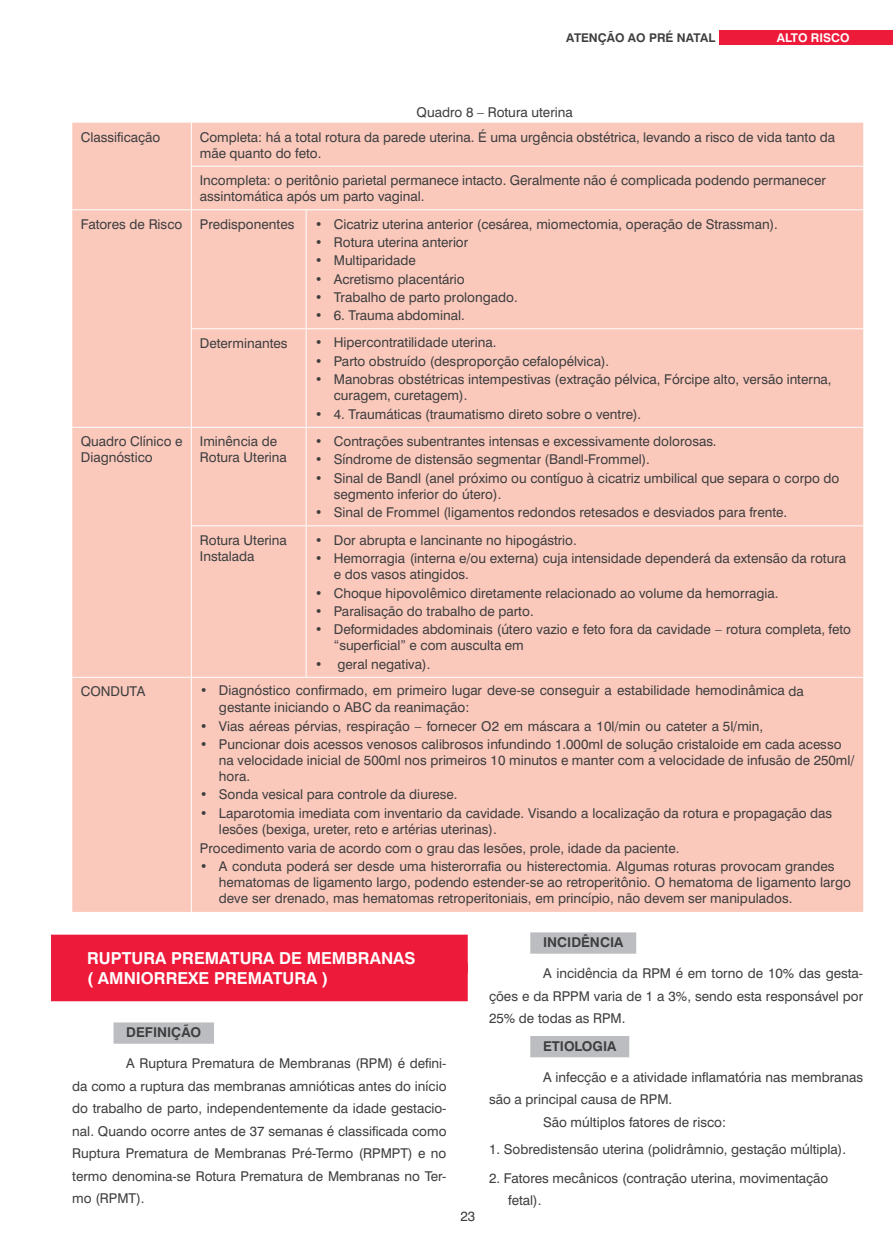
<style>
.page{position:relative;width:893px;height:1255px;background:#fff}
.page>*{position:absolute;margin:0;border:0;box-sizing:border-box;transform-origin:0 0}
.t1{font:700 16.5px/19.8px "Swiss 721 BT";color:#fff}
.t2{font:13.5px/16.2px "Swiss 721 BT";color:#3e3e3f}
.t3{font:700 13.5px "Swiss 721 BT";color:#3e3e3f}
.t4{font:700 12px "Swiss 721 BT";color:#3e3e3f}
.t5{font:700 12px "Swiss 721 BT";color:#fff}
</style>
<div class="page">
<div style="left:720px;top:30px;width:173px;height:15px;background:#ed1a3a"></div>
<div style="left:72px;top:123px;width:791px;height:788px;background:#fbc9bc"></div>
<hr style="left:191px;top:123px;width:1px;height:43px;background:#fff">
<hr style="left:191px;top:166px;width:115px;height:1px;background:#fff">
<hr style="left:191px;top:167px;width:1px;height:42px;background:#fff">
<hr style="left:306px;top:166px;width:557px;height:1px;background:#fff">
<hr style="left:72px;top:209px;width:119px;height:1px;background:#fff">
<hr style="left:191px;top:209px;width:115px;height:1px;background:#fff">
<hr style="left:191px;top:210px;width:1px;height:118px;background:#fff">
<hr style="left:306px;top:209px;width:557px;height:1px;background:#fff">
<hr style="left:306px;top:210px;width:1px;height:118px;background:#fff">
<hr style="left:191px;top:328px;width:115px;height:1px;background:#fff">
<hr style="left:191px;top:329px;width:1px;height:98px;background:#fff">
<hr style="left:306px;top:328px;width:557px;height:1px;background:#fff">
<hr style="left:306px;top:329px;width:1px;height:98px;background:#fff">
<hr style="left:72px;top:427px;width:119px;height:1px;background:#fff">
<hr style="left:191px;top:427px;width:115px;height:1px;background:#fff">
<hr style="left:191px;top:428px;width:1px;height:97px;background:#fff">
<hr style="left:306px;top:427px;width:557px;height:1px;background:#fff">
<hr style="left:306px;top:428px;width:1px;height:97px;background:#fff">
<hr style="left:191px;top:525px;width:115px;height:1px;background:#fff">
<hr style="left:191px;top:526px;width:1px;height:151px;background:#fff">
<hr style="left:306px;top:525px;width:557px;height:1px;background:#fff">
<hr style="left:306px;top:526px;width:1px;height:151px;background:#fff">
<hr style="left:72px;top:677px;width:119px;height:1px;background:#fff">
<hr style="left:191px;top:677px;width:115px;height:1px;background:#fff">
<hr style="left:191px;top:677px;width:1px;height:234px;background:#fff">
<hr style="left:306px;top:677px;width:557px;height:1px;background:#fff">
<div style="left:51px;top:934px;width:417px;height:38px;background:#ed1a3a"></div>
<div style="left:51px;top:962px;width:417px;height:39px;background:#ed1a3a"></div>
<div style="left:114px;top:1022px;width:100px;height:21px;background:#bcbdc0"></div>
<div style="left:530px;top:932px;width:106px;height:21px;background:#bcbdc0"></div>
<div style="left:530px;top:1035px;width:99px;height:22px;background:#bcbdc0"></div>
<p class="t4" style="left:566px;top:30px;width:151px">ATENÇÃO AO PRÉ NATAL</p>
<p class="t5" style="left:777px;top:30px;width:74px">ALTO RISCO</p>
<p class="t2" style="left:417px;top:104px;width:158px">Quadro 8 – Rotura uterina</p>
<p class="t2" style="left:81px;top:128px;width:81px">Classificação</p>
<p class="t2" style="left:200px;top:128px;width:637px">Completa: há a total rotura da parede uterina. É uma urgência obstétrica, levando a risco de vida tanto da mãe quanto do feto.</p>
<p class="t2" style="left:200px;top:172px;width:628px">Incompleta: o peritônio parietal permanece intacto. Geralmente não é complicada podendo permanecer assintomática após um parto vaginal.</p>
<p class="t2" style="left:81px;top:215px;width:103px">Fatores de Risco</p>
<p class="t2" style="left:200px;top:215px;width:96px">Predisponentes</p>
<p class="t2" style="left:315px;top:215px;width:465px">• Cicatriz uterina anterior (cesárea, miomectomia, operação de Strassman).</p>
<p class="t2" style="left:315px;top:234px;width:155px">• Rotura uterina anterior</p>
<p class="t2" style="left:315px;top:252px;width:103px">• Multiparidade</p>
<p class="t2" style="left:315px;top:270px;width:152px">• Acretismo placentário</p>
<p class="t2" style="left:315px;top:289px;width:205px">• Trabalho de parto prolongado.</p>
<p class="t2" style="left:315px;top:307px;width:152px">• 6. Trauma abdominal.</p>
<p class="t2" style="left:200px;top:334px;width:89px">Determinantes</p>
<p class="t2" style="left:315px;top:334px;width:183px">• Hipercontratilidade uterina.</p>
<p class="t2" style="left:315px;top:353px;width:296px">• Parto obstruído (desproporção cefalopélvica).</p>
<p class="t2" style="left:334px;top:371px;width:499px;text-indent:-19px">• Manobras obstétricas intempestivas (extração pélvica, Fórcipe alto, versão interna, curagem, curetagem).</p>
<p class="t2" style="left:315px;top:406px;width:328px">• 4. Traumáticas (traumatismo direto sobre o ventre).</p>
<p class="t2" style="left:81px;top:433px;width:103px">Quadro Clínico e<br>Diagnóstico</p>
<p class="t2" style="left:200px;top:433px;width:89px">Iminência de<br>Rotura Uterina</p>
<p class="t2" style="left:315px;top:433px;width:403px">• Contrações subentrantes intensas e excessivamente dolorosas.</p>
<p class="t2" style="left:315px;top:451px;width:337px">• Síndrome de distensão segmentar (Bandl-Frommel).</p>
<p class="t2" style="left:334px;top:470px;width:507px;text-indent:-19px">• Sinal de Bandl (anel próximo ou contíguo à cicatriz umbilical que separa o corpo do segmento inferior do útero).</p>
<p class="t2" style="left:315px;top:504px;width:474px">• Sinal de Frommel (ligamentos redondos retesados e desviados para frente.</p>
<p class="t2" style="left:200px;top:531px;width:89px">Rotura Uterina<br>Instalada</p>
<p class="t2" style="left:315px;top:531px;width:264px">• Dor abrupta e lancinante no hipogástrio.</p>
<p class="t2" style="left:334px;top:550px;width:514px;text-indent:-19px">• Hemorragia (interna e/ou externa) cuja intensidade dependerá da extensão da rotura e dos vasos atingidos.</p>
<p class="t2" style="left:315px;top:584px;width:465px">• Choque hipovolêmico diretamente relacionado ao volume da hemorragia.</p>
<p class="t2" style="left:315px;top:603px;width:221px">• Paralisação do trabalho de parto.</p>
<p class="t2" style="left:334px;top:621px;width:519px;text-indent:-19px">• Deformidades abdominais (útero vazio e feto fora da cavidade – rotura completa, feto “superficial” e com ausculta em</p>
<p class="t2" style="left:315px;top:655px;width:117px">• geral negativa).</p>
<p class="t2" style="left:81px;top:683px;width:66px">CONDUTA</p>
<p class="t2" style="left:219px;top:682px;width:586px;line-height:17px;text-indent:-19px">• Diagnóstico confirmado, em primeiro lugar deve-se conseguir a estabilidade hemodinâmica da gestante iniciando o ABC da reanimação:</p>
<p class="t2" style="left:200px;top:717px;width:565px">• Vias aéreas pérvias, respiração – fornecer O2 em máscara a 10l/min ou cateter a 5l/min,</p>
<p class="t2" style="left:219px;top:736px;width:637px;text-indent:-19px">• Puncionar dois acessos venosos calibrosos infundindo 1.000ml de solução cristaloide em cada acesso na velocidade inicial de 500ml nos primeiros 10 minutos e manter com a velocidade de infusão de 250ml/ hora.</p>
<p class="t2" style="left:200px;top:785px;width:259px">• Sonda vesical para controle da diurese.</p>
<p class="t2" style="left:219px;top:805px;width:615px;text-indent:-19px">• Laparotomia imediata com inventario da cavidade. Visando a localização da rotura e propagação das lesões (bexiga, ureter, reto e artérias uterinas).</p>
<p class="t2" style="left:200px;top:839px;width:481px">Procedimento varia de acordo com o grau das lesões, prole, idade da paciente.</p>
<p class="t2" style="left:219px;top:857px;width:633px;text-indent:-19px">• A conduta poderá ser desde uma histerorrafia ou histerectomia. Algumas roturas provocam grandes hematomas de ligamento largo, podendo estender-se ao retroperitônio. O hematoma de ligamento largo deve ser drenado, mas hematomas retroperitoniais, em princípio, não devem ser manipulados.</p>
<p class="t1" style="left:87px;top:948px;width:330px">RUPTURA PREMATURA DE MEMBRANAS ( AMNIORREXE PREMATURA )</p>
<p class="t3" style="left:126px;top:1024px;width:76px">DEFINIÇÃO</p>
<p class="t2" style="left:72px;top:1052px;width:376px;line-height:22.5px;text-align:justify;text-indent:54px">A Ruptura Prematura de Membranas (RPM) é defini&shy;da como a ruptura das membranas amnióticas antes do início do trabalho de parto, independentemente da idade gestacio&shy;nal. Quando ocorre antes de 37 semanas é classificada como Ruptura Prematura de Membranas Pré-Termo (RPMPT) e no termo denomina-se Rotura Prematura de Membranas no Ter&shy;mo (RPMT).</p>
<p class="t2" style="left:460px;top:1207px;width:16px">23</p>
<p class="t3" style="left:543px;top:934px;width:82px">INCIDÊNCIA</p>
<p class="t2" style="left:489px;top:962px;width:376px;line-height:22.5px;text-align:justify;text-indent:54px">A incidência da RPM é em torno de 10% das gesta&shy;ções e da RPPM varia de 1 a 3%, sendo esta responsável por 25% de todas as RPM.</p>
<p class="t3" style="left:543px;top:1037px;width:75px">ETIOLOGIA</p>
<p class="t2" style="left:543px;top:1068px;width:322px">A infecção e a atividade inflamatória nas membranas</p>
<p class="t2" style="left:489px;top:1091px;width:185px">são a principal causa de RPM.</p>
<p class="t2" style="left:543px;top:1113px;width:185px">São múltiplos fatores de risco:</p>
<p class="t2" style="left:489px;top:1140px;width:359px">1. Sobredistensão uterina (polidrâmnio, gestação múltipla).</p>
<p class="t2" style="left:508px;top:1166px;width:322px;line-height:22.5px;text-indent:-19px">2. Fatores mecânicos (contração uterina, movimentação fetal).</p>
</div>
